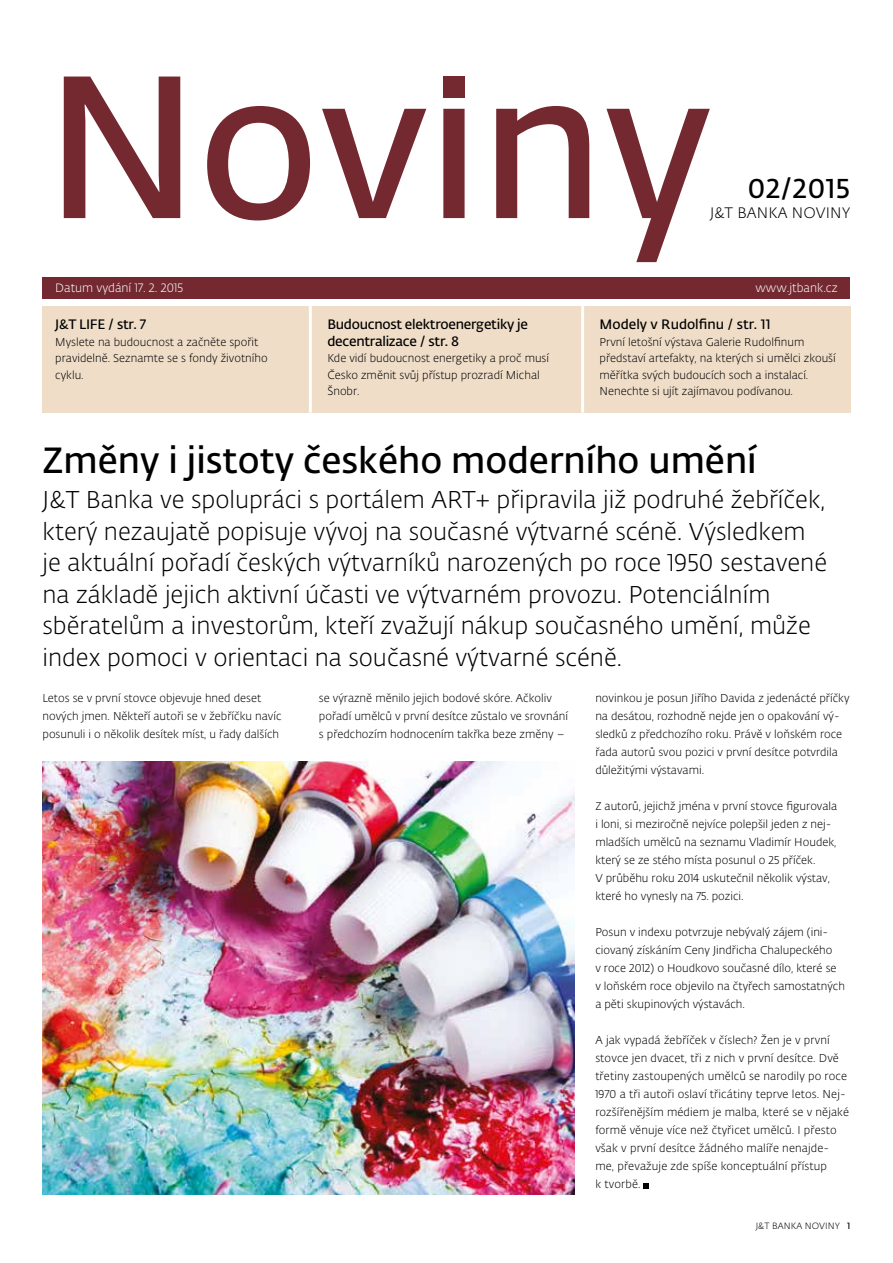
<style>
.page{position:relative;width:893px;height:1263px;background:#fff}
.page>*{position:absolute;margin:0;border:0;box-sizing:border-box;transform-origin:0 0}
.t1{font:600 36px "Fedra Sans Alt Pro";color:#000}
.t2{font:600 27px "Fedra Sans Alt Pro";letter-spacing:.01em;color:#000}
.t3{font:300 24px/31.5px "Fedra Sans Alt Pro";color:#000}
.t4{font:300 15px "Fedra Sans Alt Pro";letter-spacing:.01em;color:#000}
.t5{font:600 13.5px/16.2px "Fedra Sans Alt Pro";letter-spacing:-.02em;color:#000}
.t6{font:600 13.5px "Fedra Sans Alt Pro";color:#000}
.t7{font:300 12px "Fedra Sans Alt Pro";color:#fff}
.t8{font:300 11.25px/18px "Fedra Sans Alt Pro";color:#000}
.t9{font:300 9px "Fedra Sans Alt Pro";letter-spacing:.01em;color:#000}
.s1{font-weight:600}
</style>
<div class="page">
<svg style="left:644px;top:1183px;width:5px;height:5px"></svg>
<div style="left:43px;top:306px;width:807px;height:106px;background:#efddc8"></div>
<hr style="left:309px;top:306px;width:3px;height:106px;background:#fff">
<hr style="left:581px;top:306px;width:3px;height:106px;background:#fff">
<svg style="left:64px;top:77px;width:646px;height:185px"></svg>
<div style="left:443px;top:77px;width:21px;height:21px;background:#742931"></div>
<img style="left:42px;top:761px;width:532px;height:434px">
<div style="left:43px;top:277px;width:807px;height:21px;background:#742931"></div>
<h2 class="t2" style="left:747px;top:169px;width:104px">02/2015</h2>
<h3 class="t4" style="left:710px;top:203px;width:142px">J&amp;T BANKA NOVINY</h3>
<p class="t7" style="left:55px;top:280px;width:129px">Datum vydání 17. 2. 2015</p>
<p class="t7" style="left:755px;top:280px;width:84px">www.jtbank.cz</p>
<p class="t5" style="left:55px;top:316px;width:92px">J&amp;T LIFE / str. 7</p>
<p class="t8" style="left:55px;top:334px;width:214px;line-height:16.5px">Myslete na budoucnost a začněte spořit pravidelně. Seznamte se s fondy životního cyklu.</p>
<p class="t5" style="left:327px;top:316px;width:202px">Budoucnost elektroenergetiky je decentralizace / str. 8</p>
<p class="t8" style="left:327px;top:350px;width:223px;line-height:16.5px">Kde vidí budoucnost energetiky a proč musí<br>Česko změnit svůj přístup prozradí Michal<br>Šnobr.</p>
<p class="t6" style="left:600px;top:315px;width:173px">Modely v Rudolfinu / str. 11</p>
<p class="t8" style="left:600px;top:334px;width:238px;line-height:16.5px">První letošní výstava Galerie Rudolfinum představí artefakty, na kterých si umělci zkouší měřítka svých budoucích soch a instalací.<br>Nenechte si ujít zajímavou podívanou.</p>
<h1 class="t1" style="left:43px;top:434px;width:716px">Změny i jistoty českého moderního umění</h1>
<p class="t3" style="left:43px;top:484px;width:786px">J&amp;T Banka ve spolupráci s portálem ART+ připravila již podruhé žebříček, který nezaujatě popisuje vývoj na současné výtvarné scéně. Výsledkem je aktuální pořadí českých výtvarníků narozených po roce 1950 sestavené na základě jejich aktivní účasti ve výtvarném provozu. Potenciálním sběratelům a investorům, kteří zvažují nákup současného umění, může index pomoci v orientaci na současné výtvarné scéně.</p>
<p class="t8" style="left:43px;top:689px;width:241px">Letos se v první stovce objevuje hned deset nových jmen. Někteří autoři se v žebříčku navíc posunuli i o několik desítek míst, u řady dalších</p>
<p class="t8" style="left:319px;top:689px;width:251px">se výrazně měnilo jejich bodové skóre. Ačkoliv pořadí umělců v první desítce zůstalo ve srovnání s předchozím hodnocením takřka beze změny –</p>
<p class="t8" style="left:595px;top:689px;width:256px">novinkou je posun Jiřího Davida z jedenácté příčky na desátou, rozhodně nejde jen o opakování vý&shy;sledků z předchozího roku. Právě v loňském roce řada autorů svou pozici v první desítce potvrdila důležitými výstavami.</p>
<p class="t8" style="left:595px;top:797px;width:243px">Z autorů, jejichž jména v první stovce figurovala i loni, si meziročně nejvíce polepšil jeden z nej&shy;mladších umělců na seznamu Vladimír Houdek, který se ze stého místa posunul o 25 příček.<br>V průběhu roku 2014 uskutečnil několik výstav, které ho vynesly na 75. pozici.</p>
<p class="t8" style="left:595px;top:923px;width:251px">Posun v indexu potvrzuje nebývalý zájem (ini&shy;ciovaný získáním Ceny Jindřicha Chalupeckého<br>v roce 2012) o Houdkovo současné dílo, které se<br>v loňském roce objevilo na čtyřech samostatných a pěti skupinových výstavách.</p>
<p class="t8" style="left:595px;top:1031px;width:255px">A jak vypadá žebříček v číslech? Žen je v první stovce jen dvacet, tři z nich v první desítce. Dvě třetiny zastoupených umělců se narodily po roce 1970 a tři autoři oslaví třicátiny teprve letos. Nej&shy;rozšířenějším médiem je malba, které se v nějaké formě věnuje více než čtyřicet umělců. I přesto však v první desítce žádného malíře nenajde&shy;me, převažuje zde spíše konceptuální přístup<br>k tvorbě.</p>
<p class="t9" style="left:756px;top:1220px;width:96px">J&amp;T BANKA NOVINY <span class="s1">1</span></p>
</div>
